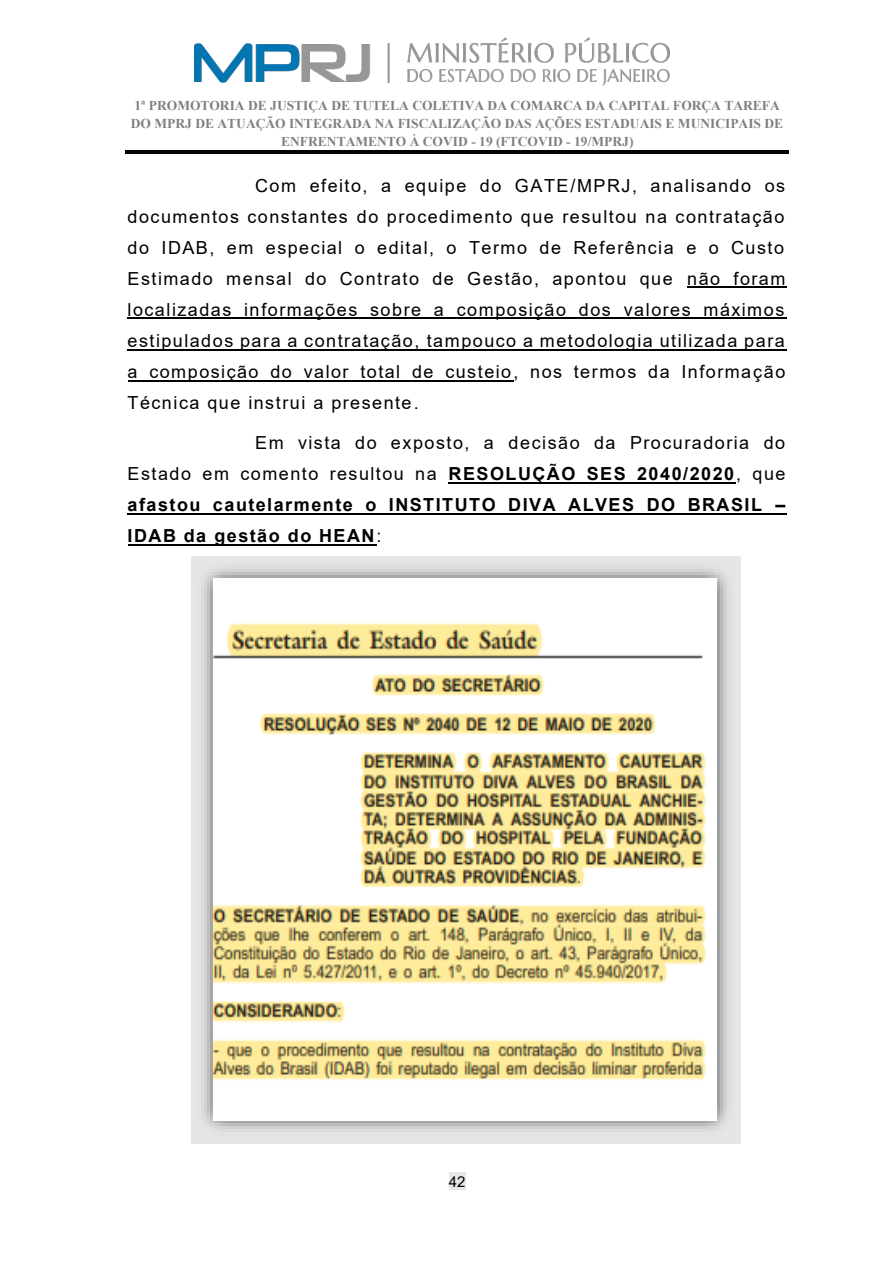
<style>
.page{position:relative;width:893px;height:1263px;background:#fff}
.page>*{position:absolute;margin:0;border:0;box-sizing:border-box;transform-origin:0 0}
.t1{font:18px/31px "Arial";letter-spacing:.085em;color:#000;text-align:justify}
.t2{font:700 18px/31px "Arial";letter-spacing:.08em;color:#000;text-align:justify}
.t3{font:15px "Arial";color:#000}
.t4{font:700 13.5px/18px "Times New Roman";color:#808080;text-align:center}
.s1{font-weight:400}
</style>
<div class="page">
<hr style="left:125px;top:152px;width:664px;height:1px;background:#000">
<hr style="left:125px;top:150px;width:664px;height:1px;background:#000">
<div style="left:449px;top:1173px;width:17px;height:17px;background:#e6e6e6"></div>
<img style="left:194px;top:37px;width:475px;height:48px">
<hr style="left:687px;top:287px;width:100px;height:1px;background:#000">
<hr style="left:128px;top:318px;width:659px;height:1px;background:#000">
<hr style="left:128px;top:349px;width:659px;height:1px;background:#000">
<hr style="left:128px;top:380px;width:385px;height:1px;background:#000">
<hr style="left:449px;top:482px;width:287px;height:2px;background:#000">
<hr style="left:128px;top:513px;width:659px;height:2px;background:#000">
<hr style="left:128px;top:544px;width:248px;height:2px;background:#000">
<img style="left:191px;top:556px;width:547px;height:585px">
<img style="left:214px;top:579px;width:503px;height:541px">
<p class="t4" style="left:131px;top:96px;width:654px">1ª PROMOTORIA DE JUSTIÇA DE TUTELA COLETIVA DA COMARCA DA CAPITAL FORÇA TAREFA<br>DO MPRJ DE ATUAÇÃO INTEGRADA NA FISCALIZAÇÃO DAS AÇÕES ESTADUAIS E MUNICIPAIS DE<br>ENFRENTAMENTO À COVID - 19 (FTCOVID - 19/MPRJ)</p>
<p class="t1" style="left:128px;top:170px;width:659px;text-indent:128px">Com efeito, a equipe do GATE/MPRJ, analisando os documentos constantes do procedimento que resultou na contratação do IDAB, em especial o edital, o Termo de Referência e o Custo Estimado mensal do Contrato de Gestão, apontou que não foram localizadas informações sobre a composição dos valores máximos estipulados para a contratação, tampouco a metodologia utilizada para a composição do valor total de custeio, nos termos da Informação Técnica que instrui a presente.</p>
<p class="t2" style="left:128px;top:427px;width:659px;text-indent:128px"><span class="s1">Em vista do exposto, a decisão da Procuradoria do Estado em comento resultou na</span> RESOLUÇÃO SES 2040/2020<span class="s1">, que </span>afastou cautelarmente o INSTITUTO DIVA ALVES DO BRASIL – IDAB da gestão do HEAN<span class="s1">:</span></p>
<p class="t3" style="left:449px;top:1171px;width:18px">42</p>
</div>
